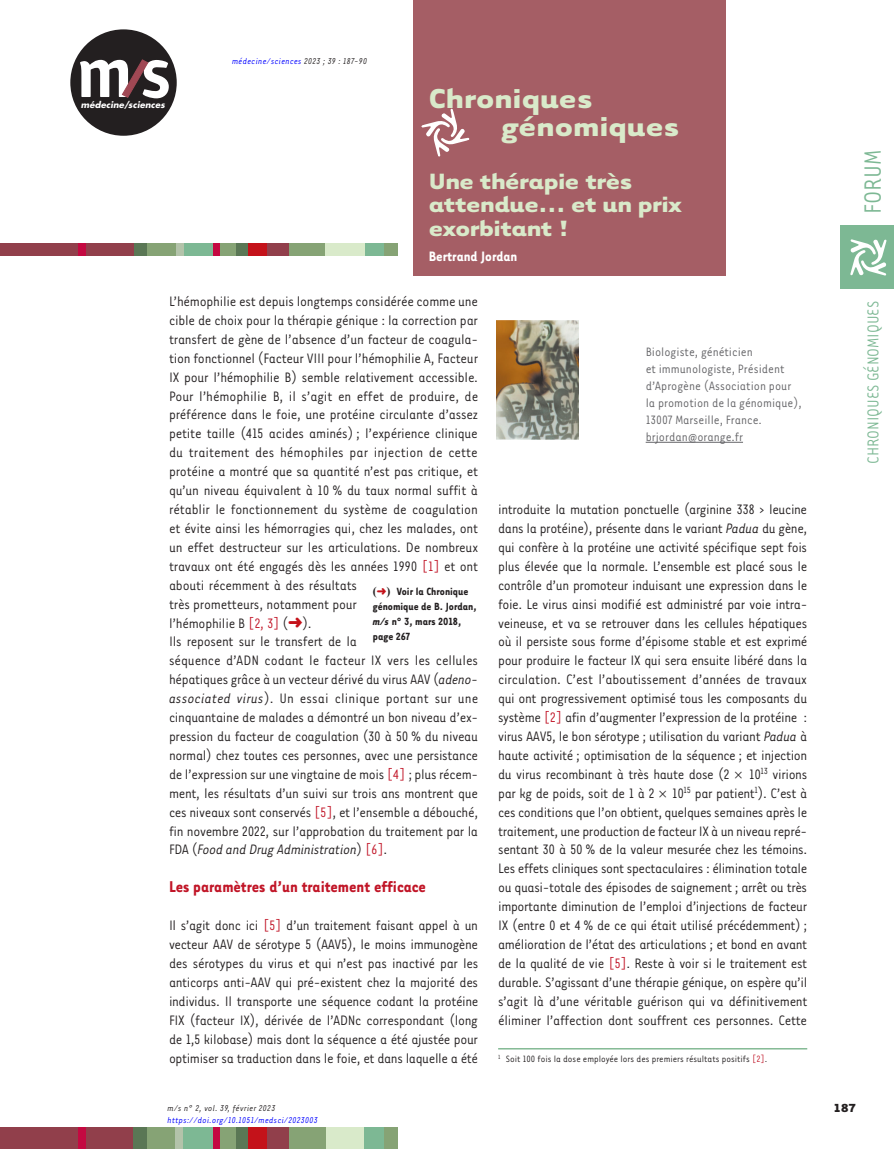
<style>
.page{position:relative;width:894px;height:1149px;background:#fff}
.page>*{position:absolute;margin:0;border:0;box-sizing:border-box;transform-origin:0 0}
.t1{font:700 31.5px/28.2px "Tarzana Wide OT";color:#d9eaca}
.t2{font:27px "Tarzana Nar OT";color:#7db894}
.t3{font:700 25.5px/23.2px "Tarzana Wide OT";letter-spacing:-.02em;color:#d9eaca}
.t4{font:700 18px "Tarzana Nar OT";color:#c11527}
.t5{font:18px "Tarzana Nar OT";color:#7db894}
.t6{font:15.75px/18.9px "Tarzana Nar OT";letter-spacing:-.015em;color:#231f20;text-align:justify}
.t7{font:700 15.75px "Tarzana Nar OT";color:#fff}
.t8{font:13.95px/17px "Tarzana Nar OT";color:#636366}
.t9{font:700 13.5px "Tarzana Wide OT";color:#231f20}
.t10{font:700 12px/15px "Tarzana Nar OT";color:#231f20}
.t11{font:10.5px "Tarzana Nar OT";color:#231f20}
.t12{font:italic 9.75px "Tarzana Nar OT";letter-spacing:.025em;color:#00f}
.t13{font:italic 9.75px "Tarzana Nar OT";letter-spacing:.025em;color:#231f20}
.t14{font:italic 700 8.55px "Futura";letter-spacing:.01em;color:#fff}
.s1{color:#231f20}
.s2{color:#c11527}
.s3{font-style:italic}
.s4{font-family:"Times New Roman"}
</style>
<div class="page">
<div style="left:840px;top:225px;width:53px;height:64px;background:#7db894"></div>
<svg style="left:850px;top:239px;width:36px;height:36px"></svg>
<div style="left:0;top:1127px;width:134px;height:21px;background:#913f4b"></div>
<div style="left:235px;top:1127px;width:13px;height:21px;background:#5a7755"></div>
<div style="left:78px;top:1127px;width:7px;height:21px;background:#c40941"></div>
<div style="left:133px;top:1127px;width:22px;height:21px;background:#5a7755"></div>
<div style="left:147px;top:1127px;width:30px;height:21px;background:#86a375"></div>
<div style="left:175px;top:1127px;width:9px;height:21px;background:#b3c3aa"></div>
<div style="left:183px;top:1127px;width:30px;height:21px;background:#7db894"></div>
<div style="left:217px;top:1127px;width:19px;height:21px;background:#86a375"></div>
<div style="left:213px;top:1127px;width:6px;height:21px;background:#c40941"></div>
<div style="left:248px;top:1127px;width:27px;height:21px;background:#c4121a"></div>
<div style="left:287px;top:1127px;width:39px;height:21px;background:#86a375"></div>
<div style="left:267px;top:1127px;width:21px;height:21px;background:#913f4b"></div>
<div style="left:326px;top:1127px;width:38px;height:21px;background:#d9eaca"></div>
<div style="left:364px;top:1127px;width:20px;height:21px;background:#7db894"></div>
<div style="left:383px;top:1127px;width:14px;height:21px;background:#86a375"></div>
<hr style="left:498px;top:1047px;width:308px;height:2px;background:#84ba95">
<div style="left:413px;top:0;width:312px;height:276px;background:#a55e65"></div>
<svg style="left:421px;top:108px;width:49px;height:49px"></svg>
<div style="left:70px;top:29px;width:107px;height:107px;background:#231f20;border-radius:50%"></div>
<svg style="left:80px;top:60px;width:89px;height:38px"></svg>
<hr style="left:645px;top:442px;width:97px;height:1px;background:#636366">
<div style="left:0;top:242px;width:134px;height:13px;background:#913f4b"></div>
<div style="left:133px;top:242px;width:17px;height:13px;background:#5a7755"></div>
<div style="left:235px;top:242px;width:13px;height:13px;background:#5a7755"></div>
<div style="left:147px;top:242px;width:30px;height:13px;background:#86a375"></div>
<div style="left:180px;top:242px;width:33px;height:13px;background:#7db894"></div>
<div style="left:364px;top:242px;width:20px;height:13px;background:#7db894"></div>
<div style="left:217px;top:242px;width:19px;height:13px;background:#86a375"></div>
<div style="left:383px;top:242px;width:14px;height:13px;background:#86a375"></div>
<div style="left:287px;top:242px;width:38px;height:13px;background:#86a375"></div>
<div style="left:325px;top:242px;width:39px;height:13px;background:#d9eaca"></div>
<div style="left:176px;top:242px;width:7px;height:13px;background:#b3c3aa"></div>
<div style="left:78px;top:242px;width:7px;height:13px;background:#c40941"></div>
<div style="left:213px;top:242px;width:6px;height:13px;background:#c40941"></div>
<div style="left:248px;top:242px;width:27px;height:13px;background:#c4121a"></div>
<div style="left:267px;top:242px;width:21px;height:13px;background:#913f4b"></div>
<img style="left:496px;top:320px;width:82px;height:119px">
<p class="t14" style="left:81px;top:99px;width:86px">médecine/sciences</p>
<p class="t12" style="left:232px;top:55px;width:137px">médecine/sciences <span class="s1">2023 ; 39 : 187-90</span></p>
<h1 class="t1" style="left:501px;top:82px;width:180px;text-indent:-72px">Chroniques génomiques</h1>
<h3 class="t3" style="left:428px;top:168px;width:254px">Une thérapie très attendue… et un prix exorbitant !</h3>
<p class="t7" style="left:428px;top:246px;width:90px">Bertrand Jordan</p>
<p class="t6" style="left:169px;top:291px;width:311px;text-align:left">L’hémophilie est depuis longtemps considérée comme une cible de choix pour la thérapie génique : la correction par transfert de gène de l’absence d’un facteur de coagula&shy;tion fonctionnel (Facteur VIII pour l’hémophilie A, Facteur IX pour l’hémophilie B) semble relativement accessible.<br>Pour l’hémophilie B, il s’agit en effet de produire, de préférence dans le foie, une protéine circulante d’assez petite taille (415 acides aminés) ; l’expérience clinique du traitement des hémophiles par injection de cette protéine a montré que sa quantité n’est pas critique, et qu’un niveau équivalent à 10 % du taux normal suffit à rétablir le fonctionnement du système de coagulation et évite ainsi les hémorragies qui, chez les malades, ont un effet destructeur sur les articulations. De nombreux travaux ont été engagés dès les années 1990 <span class="s2">[1]</span> et ont abouti récemment à des résultats<br>très prometteurs, notamment pour<br>l’hémophilie B <span class="s2">[2, 3]</span> ( ).<br>Ils reposent sur le transfert de la<br>séquence d’ADN codant le facteur IX vers les cellules hépatiques grâce à un vecteur dérivé du virus AAV (<span class="s3">adeno&shy;associated virus</span>). Un essai clinique portant sur une cinquantaine de malades a démontré un bon niveau d’ex&shy;pression du facteur de coagulation (30 à 50 % du niveau normal) chez toutes ces personnes, avec une persistance de l’expression sur une vingtaine de mois <span class="s2">[4]</span> ; plus récem&shy;ment, les résultats d’un suivi sur trois ans montrent que ces niveaux sont conservés <span class="s2">[5]</span>, et l’ensemble a débouché, fin novembre 2022, sur l’approbation du traitement par la FDA (<span class="s3">Food and Drug Administration</span>) <span class="s2">[6]</span>.</p>
<p class="t4" style="left:169px;top:875px;width:258px">Les paramètres d’un traitement efficace</p>
<p class="t6" style="left:169px;top:915px;width:311px">Il s’agit donc ici <span class="s2">[5]</span> d’un traitement faisant appel à un vecteur AAV de sérotype 5 (AAV5), le moins immunogène des sérotypes du virus et qui n’est pas inactivé par les anticorps anti-AAV qui pré-existent chez la majorité des individus. Il transporte une séquence codant la protéine FIX (facteur IX), dérivée de l’ADNc correspondant (long de 1,5 kilobase) mais dont la séquence a été ajustée pour optimiser sa traduction dans le foie, et dans laquelle a été</p>
<p class="t10" style="left:372px;top:583px;width:105px"><span class="s4">( )</span> Voir la Chronique génomique de B. Jordan, <span class="s3">m/s</span> n° 3, mars 2018, page 267</p>
<p class="t13" style="left:167px;top:1102px;width:109px">m/s n° 2, vol. 39, février 2023</p>
<p class="t12" style="left:167px;top:1114px;width:152px">https://doi.org/10.1051/medsci/2023003</p>
<p class="t8" style="left:645px;top:343px;width:157px">Biologiste, généticien<br>et immunologiste, Président d’Aprogène (Association pour la promotion de la génomique),<br>13007 Marseille, France. brjordan@orange.fr</p>
<p class="t6" style="left:498px;top:499px;width:311px">introduite la mutation ponctuelle (arginine 338 &gt; leucine dans la protéine), présente dans le variant <span class="s3">Padua</span> du gène, qui confère à la protéine une activité spécifique sept fois plus élevée que la normale. L’ensemble est placé sous le contrôle d’un promoteur induisant une expression dans le foie. Le virus ainsi modifié est administré par voie intra&shy;veineuse, et va se retrouver dans les cellules hépatiques où il persiste sous forme d’épisome stable et est exprimé pour produire le facteur IX qui sera ensuite libéré dans la circulation. C’est l’aboutissement d’années de travaux qui ont progressivement optimisé tous les composants du système <span class="s2">[2]</span> afin d’augmenter l’expression de la protéine : virus AAV5, le bon sérotype ; utilisation du variant <span class="s3">Padua</span> à haute activité ; optimisation de la séquence ; et injection du virus recombinant à très haute dose (2 10<sup>13</sup> virions par kg de poids, soit de 1 à 2 10<sup>15</sup> par patient<sup>1</sup>). C’est à ces conditions que l’on obtient, quelques semaines après le traitement, une production de facteur IX à un niveau repré&shy;sentant 30 à 50 % de la valeur mesurée chez les témoins.<br>Les effets cliniques sont spectaculaires : élimination totale ou quasi-totale des épisodes de saignement ; arrêt ou très importante diminution de l’emploi d’injections de facteur IX (entre 0 et 4 % de ce qui était utilisé précédemment) ; amélioration de l’état des articulations ; et bond en avant de la qualité de vie <span class="s2">[5]</span>. Reste à voir si le traitement est durable. S’agissant d’une thérapie génique, on espère qu’il s’agit là d’une véritable guérison qui va définitivement éliminer l’affection dont souffrent ces personnes. Cette</p>
<p class="t11" style="left:498px;top:1052px;width:270px"><sup>1</sup> Soit 100 fois la dose employée lors des premiers résultats positifs <span class="s2">[2]</span>.</p>
<h2 class="t2" style="left:856px;top:214px;width:65px;rotate:-90deg">FORUM</h2>
<p class="t5" style="left:861px;top:464px;width:164px;rotate:-90deg">CHRONIQUES GÉNOMIQUES</p>
<p class="t9" style="left:833px;top:1098px;width:24px">187</p>
</div>
